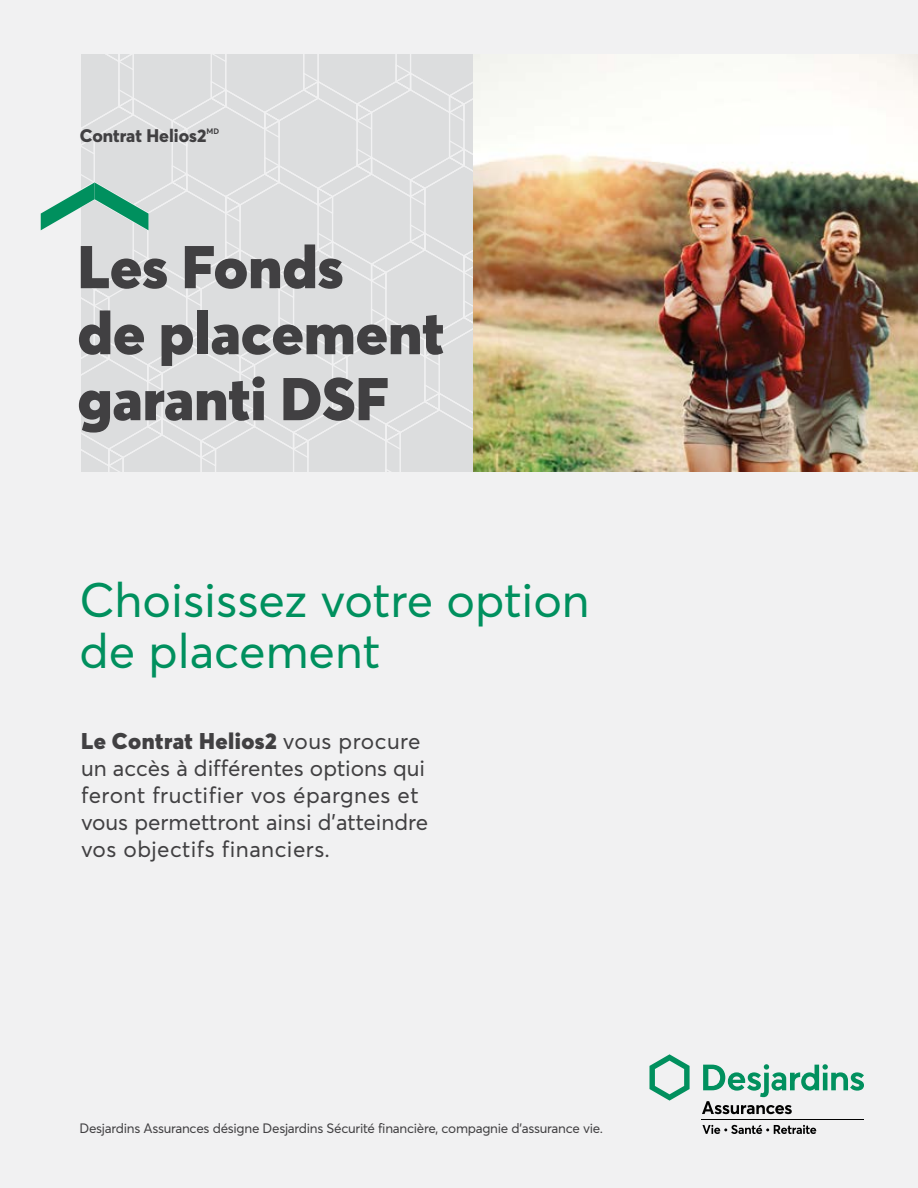
<style>
.page{position:relative;width:918px;height:1188px;background:#f1f1f2}
.page>*{position:absolute;margin:0;border:0;box-sizing:border-box;transform-origin:0 0}
.t1{font:900 59.4px/66px "Averta";color:#414042}
.t2{font:48px/51px "Averta";color:#00905e}
.t3{font:22.5px/27px "Averta";color:#414042}
.t4{font:800 18px "Averta";color:#414042}
.t5{font:13.5px "Averta";letter-spacing:-.02em;color:#414042}
.t6{font:700 7.8px "Averta";color:#414042}
.s1{font-weight:900}
</style>
<div class="page">
<svg style="left:41px;top:54px;width:432px;height:418px"></svg>
<img style="left:473px;top:54px;width:445px;height:418px">
<img style="left:650px;top:1054px;width:214px;height:80px">
<p class="t4" style="left:80px;top:124px;width:128px">Contrat Helios2</p>
<p class="t6" style="left:206px;top:127px;width:14px">MD</p>
<h1 class="t1" style="left:78px;top:233px;width:369px">Les Fonds<br>de placement garanti DSF</h1>
<h2 class="t2" style="left:80px;top:574px;width:512px">Choisissez votre option de placement</h2>
<p class="t3" style="left:81px;top:727px;width:349px"><span class="s1">Le Contrat Helios2</span> vous procure un accès à différentes options qui feront fructifier vos épargnes et vous permettront ainsi d’atteindre vos objectifs financiers.</p>
<p class="t5" style="left:80px;top:1120px;width:525px">Desjardins Assurances désigne Desjardins Sécurité financière, compagnie d’assurance vie.</p>
</div>
